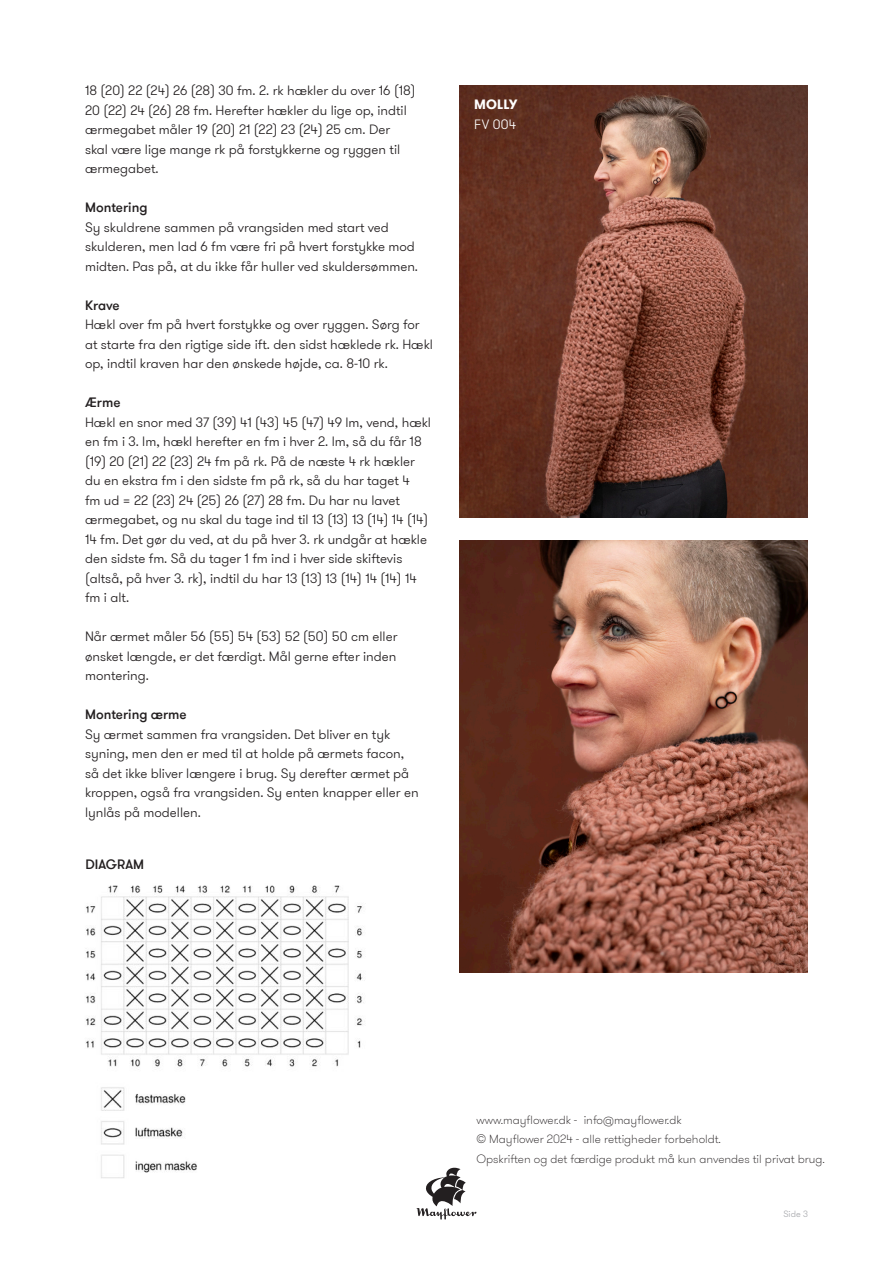
<style>
.page{position:relative;width:893px;height:1263px;background:#fff}
.page>*{position:absolute;margin:0;border:0;box-sizing:border-box;transform-origin:0 0}
.t1{font:300 13.5px/19.5px "GT Walsheim Pro";color:#231f20}
.t2{font:500 13.5px "GT Walsheim Pro";color:#231f20}
.t3{font:700 13.5px "GT Walsheim Pro";letter-spacing:.015em;color:#fff}
.t4{font:300 13.5px "GT Walsheim Pro";color:#fff}
.t5{font:100 12px "GT Walsheim Pro";color:#231f20}
.t6{font:300 9px "GT Walsheim Pro";color:#a8a9ad}
</style>
<div class="page">
<svg style="left:417px;top:1168px;width:59px;height:51px"></svg>
<img style="left:459px;top:85px;width:349px;height:433px">
<img style="left:85px;top:885px;width:280px;height:293px">
<img style="left:459px;top:540px;width:349px;height:433px">
<p class="t1" style="left:85px;top:81px;width:332px">18 (20) 22 (24) 26 (28) 30 fm. 2. rk hækler du over 16 (18)<br>20 (22) 24 (26) 28 fm. Herefter hækler du lige op, indtil ærmegabet måler 19 (20) 21 (22) 23 (24) 25 cm. Der skal være lige mange rk på forstykkerne og ryggen til ærmegabet.</p>
<p class="t2" style="left:85px;top:199px;width:64px">Montering</p>
<p class="t1" style="left:85px;top:218px;width:334px">Sy skuldrene sammen på vrangsiden med start ved skulderen, men lad 6 fm være fri på hvert forstykke mod midten. Pas på, at du ikke får huller ved skuldersømmen.</p>
<p class="t2" style="left:85px;top:296px;width:36px">Krave</p>
<p class="t1" style="left:85px;top:315px;width:349px">Hækl over fm på hvert forstykke og over ryggen. Sørg for at starte fra den rigtige side ift. den sidst hæklede rk. Hækl op, indtil kraven har den ønskede højde, ca. 8-10 rk.</p>
<p class="t2" style="left:85px;top:394px;width:37px">Ærme</p>
<p class="t1" style="left:85px;top:413px;width:347px">Hækl en snor med 37 (39) 41 (43) 45 (47) 49 lm, vend, hækl en fm i 3. lm, hækl herefter en fm i hver 2. lm, så du får 18 (19) 20 (21) 22 (23) 24 fm på rk. På de næste 4 rk hækler du en ekstra fm i den sidste fm på rk, så du har taget 4<br>fm ud = 22 (23) 24 (25) 26 (27) 28 fm. Du har nu lavet ærmegabet, og nu skal du tage ind til 13 (13) 13 (14) 14 (14)<br>14 fm. Det gør du ved, at du på hver 3. rk undgår at hækle den sidste fm. Så du tager 1 fm ind i hver side skiftevis (altså, på hver 3. rk), indtil du har 13 (13) 13 (14) 14 (14) 14 fm i alt.</p>
<p class="t1" style="left:85px;top:627px;width:314px;text-align:justify">Når ærmet måler 56 (55) 54 (53) 52 (50) 50 cm eller ønsket længde, er det færdigt. Mål gerne efter inden montering.</p>
<p class="t2" style="left:85px;top:706px;width:103px">Montering ærme</p>
<p class="t1" style="left:85px;top:725px;width:335px">Sy ærmet sammen fra vrangsiden. Det bliver en tyk syning, men den er med til at holde på ærmets facon, så det ikke bliver længere i brug. Sy derefter ærmet på kroppen, også fra vrangsiden. Sy enten knapper eller en lynlås på modellen.</p>
<p class="t2" style="left:85px;top:856px;width:60px">DIAGRAM</p>
<p class="t3" style="left:474px;top:96px;width:45px">MOLLY</p>
<p class="t4" style="left:474px;top:115px;width:43px">FV 004</p>
<p class="t5" style="left:476px;top:1112px;width:207px">www.mayflower.dk - info@mayflower.dk</p>
<p class="t5" style="left:476px;top:1131px;width:246px">© Mayflower 2024 - alle rettigheder forbeholdt.</p>
<p class="t5" style="left:476px;top:1151px;width:350px">Opskriften og det færdige produkt må kun anvendes til privat brug.</p>
<p class="t6" style="left:783px;top:1208px;width:26px">Side 3</p>
</div>
